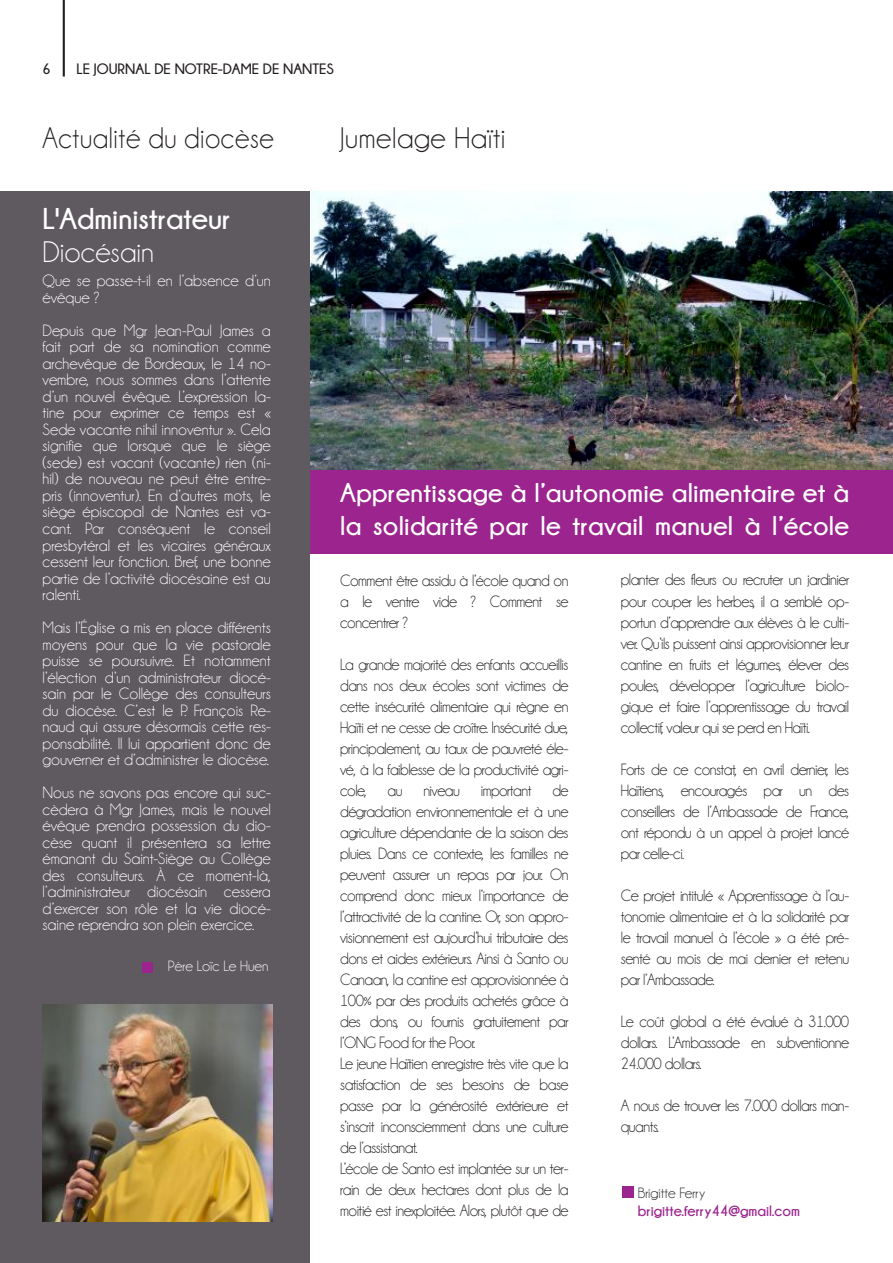
<style>
.page{position:relative;width:893px;height:1263px;background:#fff}
.page>*{position:absolute;margin:0;border:0;box-sizing:border-box;transform-origin:0 0}
.t1{font:30px "Champagne&Limousines";letter-spacing:.02em;color:#231f20;scale:.94 1}
.t2{font:700 30px "Champagne&Limousines";color:#fff}
.t3{font:30px "Champagne&Limousines";letter-spacing:.02em;color:#231f20}
.t4{font:30px "Champagne&Limousines";color:#fff}
.t5{font:700 27px/33px "Champagne&Limousines";letter-spacing:.01em;color:#fff}
.t6{font:16.5px/21px "Champagne&Limousines";letter-spacing:-.03em;color:#231f20;text-align:justify;scale:.96 1}
.t7{font:16.5px/16.5px "Champagne&Limousines";color:#fff;text-align:justify}
.t8{font:700 15px "Champagne&Limousines";color:#231f20}
.t9{font:700 15px "Champagne&Limousines";color:#9b248e}
.t10{font:15px "Champagne&Limousines";color:#fff}
.t11{font:15px "Champagne&Limousines";color:#231f20}
</style>
<div class="page">
<hr style="left:63px;top:0;width:2px;height:77px;background:#231f20">
<div style="left:0;top:191px;width:310px;height:1072px;background:#5f5960"></div>
<div style="left:310px;top:435px;width:583px;height:119px;background:#9b248e"></div>
<img style="left:310px;top:191px;width:583px;height:279px">
<img style="left:43px;top:1004px;width:229px;height:218px">
<div style="left:622px;top:1186px;width:11px;height:11px;background:#9b248e"></div>
<div style="left:142px;top:962px;width:11px;height:10px;background:#9b248e"></div>
<p class="t8" style="left:43px;top:61px;width:10px">6</p>
<p class="t8" style="left:77px;top:61px;width:259px">LE JOURNAL DE NOTRE-DAME DE NANTES</p>
<h1 class="t1" style="left:43px;top:123px;width:248px">Actualité du diocèse</h1>
<h1 class="t2" style="left:43px;top:203px;width:190px">L'Administrateur</h1>
<h1 class="t4" style="left:43px;top:237px;width:113px">Diocésain</h1>
<p class="t7" style="left:43px;top:273px;width:230px">Que se passe-t-il en l’absence d’un évêque ?</p>
<p class="t7" style="left:43px;top:322px;width:230px">Depuis que Mgr Jean-Paul James a fait part de sa nomination comme archevêque de Bordeaux, le 14 no&shy;vembre, nous sommes dans l’attente d’un nouvel évêque. L’expression la&shy;tine pour exprimer ce temps est « Sede vacante nihil innoventur ». Cela signifie que lorsque que le siège (sede) est vacant (vacante) rien (ni&shy;hil) de nouveau ne peut être entre&shy;pris (innoventur). En d’autres mots, le siège épiscopal de Nantes est va&shy;cant. Par conséquent le conseil presbytéral et les vicaires généraux cessent leur fonction. Bref, une bonne partie de l’activité diocésaine est au ralenti.</p>
<p class="t7" style="left:43px;top:619px;width:230px">Mais l’Église a mis en place différents moyens pour que la vie pastorale puisse se poursuivre. Et notamment l’élection d’un administrateur diocé&shy;sain par le Collège des consulteurs du diocèse. C’est le P. François Re&shy;naud qui assure désormais cette res&shy;ponsabilité. Il lui appartient donc de gouverner et d’administrer le diocèse.</p>
<p class="t7" style="left:43px;top:784px;width:230px">Nous ne savons pas encore qui suc&shy;cèdera à Mgr James, mais le nouvel évêque prendra possession du dio&shy;cèse quant il présentera sa lettre émanant du Saint-Siège au Collège des consulteurs. À ce moment-là, l’administrateur diocésain cessera d’exercer son rôle et la vie diocé&shy;saine reprendra son plein exercice.</p>
<p class="t10" style="left:168px;top:959px;width:102px">Père Loïc Le Huen</p>
<h1 class="t3" style="left:340px;top:123px;width:167px">Jumelage Haïti</h1>
<h2 class="t5" style="left:340px;top:476px;width:510px">Apprentissage à l’autonomie alimentaire et à la solidarité par le travail manuel à l’école</h2>
<p class="t6" style="left:340px;top:570px;width:239px">Comment être assidu à l’école quand on a le ventre vide ? Comment se concentrer ?</p>
<p class="t6" style="left:340px;top:654px;width:240px">La grande majorité des enfants accueilis dans nos deux écoles sont victimes de cette insécurité alimentaire qui règne en Haïti et ne cesse de croître. Insécurité due, principalement, au taux de pauvreté éle&shy;vé, à la faiblesse de la productivité agri&shy;cole,</p>
<p class="t6" style="left:340px;top:780px;width:240px;text-align:left;text-indent:212px">de dégradation environnementale et à une agriculture dépendante de la saison des pluies. Dans ce contexte, les familes ne peuvent assurer un repas par jour. On comprend donc mieux l’importance de l’attractivité de la cantine. Or, son appro&shy;visionnement est aujourd’hui tributaire des dons et aides extérieurs. Ainsi à Santo ou Canaan, la cantine est approvisionnée à 100% par des produits achetés grâce à des dons, ou fournis gratuitement par l’ONG Food for the Poor.<br>Le jeune Haïtien enregistre très vite que la satisfaction de ses besoins de base passe par la générosité extérieure et s’inscrit inconsciemment dans une culture de l’assistanat.<br>L’école de Santo est implantée sur un ter&shy;rain de deux hectares dont plus de la moitié est inexploitée. Alors, plutôt que de</p>
<p class="t6" style="left:388px;top:780px;width:17px">au</p>
<p class="t6" style="left:423px;top:780px;width:40px">niveau</p>
<p class="t6" style="left:481px;top:780px;width:54px">important</p>
<p class="t6" style="left:621px;top:569px;width:240px">planter des fleurs ou recruter un jardinier pour couper les herbes, il a semblé op&shy;portun d’apprendre aux élèves à le culti&shy;ver. Qu’ils puissent ainsi approvisionner leur cantine en fruits et légumes, élever des poules, développer l’agriculture biolo&shy;gique et faire l’apprentissage du travail colectif, valeur qui se perd en Haïti.</p>
<p class="t6" style="left:621px;top:758px;width:239px">Forts de ce constat, en avril dernier, les Haïtiens, encouragés par un des conseilers de l’Ambassade de France, ont répondu à un appel à projet lancé par cele-ci.</p>
<p class="t6" style="left:621px;top:884px;width:240px">Ce projet intitulé « Apprentissage à l’au&shy;tonomie alimentaire et à la solidarité par le travail manuel à l’école » a été pré&shy;senté au mois de mai dernier et retenu par l’Ambassade.</p>
<p class="t6" style="left:621px;top:1010px;width:239px">Le coût global a été évalué à 31.000 dolars. L’Ambassade en subventionne 24.000 dolars.</p>
<p class="t6" style="left:621px;top:1094px;width:240px">A nous de trouver les 7.000 dolars man&shy;quants.</p>
<p class="t11" style="left:638px;top:1186px;width:69px">Brigitte Ferry</p>
<p class="t9" style="left:638px;top:1203px;width:164px">brigitte.ferry44@gmail.com</p>
</div>
